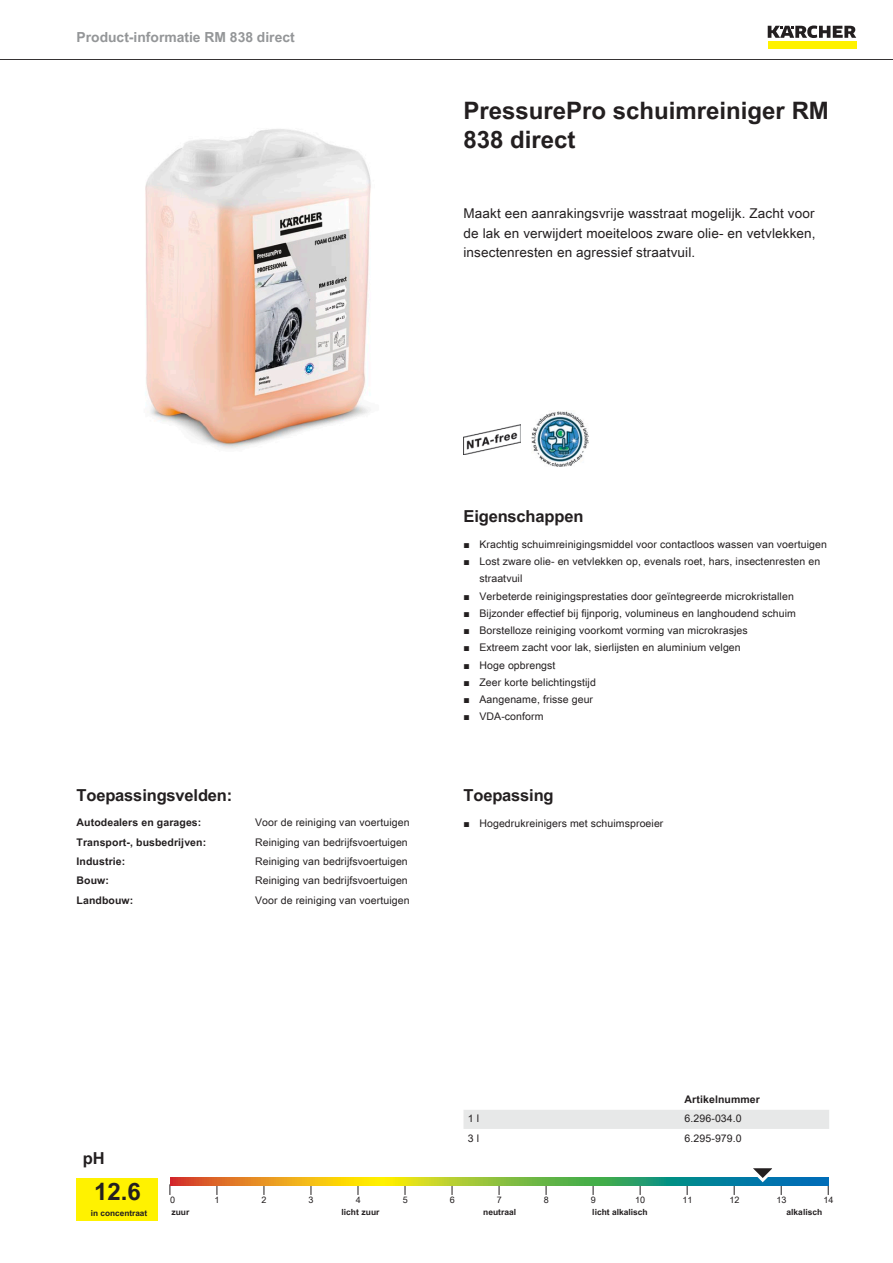
<style>
.page{position:relative;width:893px;height:1263px;background:#fff}
.page>*{position:absolute;margin:0;border:0;box-sizing:border-box;transform-origin:0 0}
.t1{font:700 24px/28.8px "Arial Unicode MS";color:#231f20}
.t2{font:700 16.5px "Arial Unicode MS";letter-spacing:-.01em;color:#231f20}
.t3{font:700 13.8px "Arial Unicode MS";color:#949698}
.t4{font:13.5px/19.5px "Arial Unicode MS";letter-spacing:.01em;color:#231f20;text-align:justify}
.t5{font:10.5px/17.2px "Arial Unicode MS";letter-spacing:.01em;color:#231f20}
.t6{font:700 10.5px "Arial Unicode MS";letter-spacing:.01em;color:#231f20}
.t7{font:9px "Arial Unicode MS";color:#231f20}
.t8{font:700 8.4px "Arial Unicode MS";color:#231f20}
.t9{font:700 8.25px "Arial Unicode MS";color:#231f20}
.s1{font-family:"Arial"}
</style>
<div class="page">
<hr style="left:0;top:59px;width:893px;height:1px;background:#231f20">
<div style="left:768px;top:42px;width:88px;height:7px;background:#fff200"></div>
<svg style="left:768px;top:26px;width:88px;height:12px"></svg>
<img style="left:145px;top:129px;width:226px;height:320px">
<img style="left:463px;top:424px;width:57px;height:30px">
<img style="left:531px;top:411px;width:57px;height:56px">
<div style="left:77px;top:1178px;width:81px;height:42px;background:#fff200"></div>
<svg style="left:170px;top:1178px;width:658px;height:8px;background:#8aa446"></svg>
<svg style="left:745px;top:1168px;width:38px;height:27px"></svg>
<div style="left:463px;top:1110px;width:366px;height:19px;background:#e7e8e8"></div>
<h3 class="t3" style="left:77px;top:27px;width:220px">Product-informatie RM 838 direct</h3>
<h1 class="t1" style="left:463px;top:97px;width:367px">PressurePro schuimreiniger RM<br>838 direct</h1>
<p class="t4" style="left:463px;top:203px;width:354px">Maakt een aanrakingsvrije wasstraat mogelijk. Zacht voor de lak en verwijdert moeiteloos zware olie- en vetvlekken, insectenresten en agressief straatvuil.</p>
<h2 class="t2" style="left:77px;top:783px;width:157px">Toepassingsvelden:</h2>
<p class="t6" style="left:77px;top:815px;width:126px">Autodealers en garages:</p>
<p class="t5" style="left:255px;top:813px;width:156px">Voor de reiniging van voertuigen</p>
<p class="t6" style="left:77px;top:834px;width:131px">Transport-, busbedrijven:</p>
<p class="t5" style="left:255px;top:833px;width:154px">Reiniging van bedrijfsvoertuigen</p>
<p class="t6" style="left:77px;top:853px;width:50px">Industrie:</p>
<p class="t5" style="left:255px;top:852px;width:154px">Reiniging van bedrijfsvoertuigen</p>
<p class="t6" style="left:77px;top:873px;width:34px">Bouw:</p>
<p class="t5" style="left:255px;top:872px;width:154px">Reiniging van bedrijfsvoertuigen</p>
<p class="t6" style="left:77px;top:892px;width:58px">Landbouw:</p>
<p class="t5" style="left:255px;top:891px;width:156px">Voor de reiniging van voertuigen</p>
<h2 class="t2" style="left:463px;top:504px;width:121px">Eigenschappen</h2>
<p class="t5" style="left:463px;top:535px;width:365px"><span class="s1">■</span> Krachtig schuimreinigingsmiddel voor contactloos wassen van voertuigen</p>
<p class="t5" style="left:479px;top:553px;width:342px;text-indent:-16px"><span class="s1">■</span> Lost zware olie- en vetvlekken op, evenals roet, hars, insectenresten en straatvuil</p>
<p class="t5" style="left:463px;top:587px;width:332px"><span class="s1">■</span> Verbeterde reinigingsprestaties door geïntegreerde microkristallen</p>
<p class="t5" style="left:463px;top:604px;width:334px"><span class="s1">■</span> Bijzonder effectief bij fijnporig, volumineus en langhoudend schuim</p>
<p class="t5" style="left:463px;top:622px;width:286px"><span class="s1">■</span> Borstelloze reiniging voorkomt vorming van microkrasjes</p>
<p class="t5" style="left:463px;top:639px;width:279px"><span class="s1">■</span> Extreem zacht voor lak, sierlijsten en aluminium velgen</p>
<p class="t5" style="left:463px;top:656px;width:94px"><span class="s1">■</span> Hoge opbrengst</p>
<p class="t5" style="left:463px;top:673px;width:134px"><span class="s1">■</span> Zeer korte belichtingstijd</p>
<p class="t5" style="left:463px;top:691px;width:131px"><span class="s1">■</span> Aangename, frisse geur</p>
<p class="t5" style="left:463px;top:708px;width:82px"><span class="s1">■</span> VDA-conform</p>
<h2 class="t2" style="left:463px;top:783px;width:92px">Toepassing</h2>
<p class="t5" style="left:463px;top:814px;width:201px"><span class="s1">■</span> Hogedrukreinigers met schuimsproeier</p>
<p class="t6" style="left:685px;top:1092px;width:77px">Artikelnummer</p>
<p class="t5" style="left:468px;top:1110px;width:13px">1 l</p>
<p class="t5" style="left:685px;top:1110px;width:59px">6.296-034.0</p>
<p class="t5" style="left:468px;top:1129px;width:13px">3 l</p>
<p class="t5" style="left:685px;top:1129px;width:59px">6.295-979.0</p>
<h2 class="t2" style="left:83px;top:1146px;width:23px">pH</h2>
<h1 class="t1" style="left:94px;top:1178px;width:48px">12.6</h1>
<p class="t7" style="left:170px;top:1193px;width:7px">0</p>
<p class="t7" style="left:215px;top:1193px;width:7px">1</p>
<p class="t7" style="left:262px;top:1193px;width:7px">2</p>
<p class="t7" style="left:309px;top:1193px;width:7px">3</p>
<p class="t7" style="left:356px;top:1193px;width:7px">4</p>
<p class="t7" style="left:403px;top:1193px;width:7px">5</p>
<p class="t7" style="left:450px;top:1193px;width:7px">6</p>
<p class="t7" style="left:497px;top:1193px;width:7px">7</p>
<p class="t7" style="left:544px;top:1193px;width:7px">8</p>
<p class="t7" style="left:591px;top:1193px;width:7px">9</p>
<p class="t7" style="left:635px;top:1193px;width:12px">10</p>
<p class="t7" style="left:682px;top:1193px;width:12px">11</p>
<p class="t7" style="left:729px;top:1193px;width:12px">12</p>
<p class="t7" style="left:776px;top:1193px;width:12px">13</p>
<p class="t7" style="left:823px;top:1193px;width:12px">14</p>
<p class="t9" style="left:91px;top:1207px;width:58px">in concentraat</p>
<p class="t8" style="left:171px;top:1206px;width:20px">zuur</p>
<p class="t8" style="left:341px;top:1206px;width:39px">licht zuur</p>
<p class="t8" style="left:483px;top:1206px;width:34px">neutraal</p>
<p class="t8" style="left:592px;top:1206px;width:57px">licht alkalisch</p>
<p class="t8" style="left:786px;top:1206px;width:37px">alkalisch</p>
</div>
